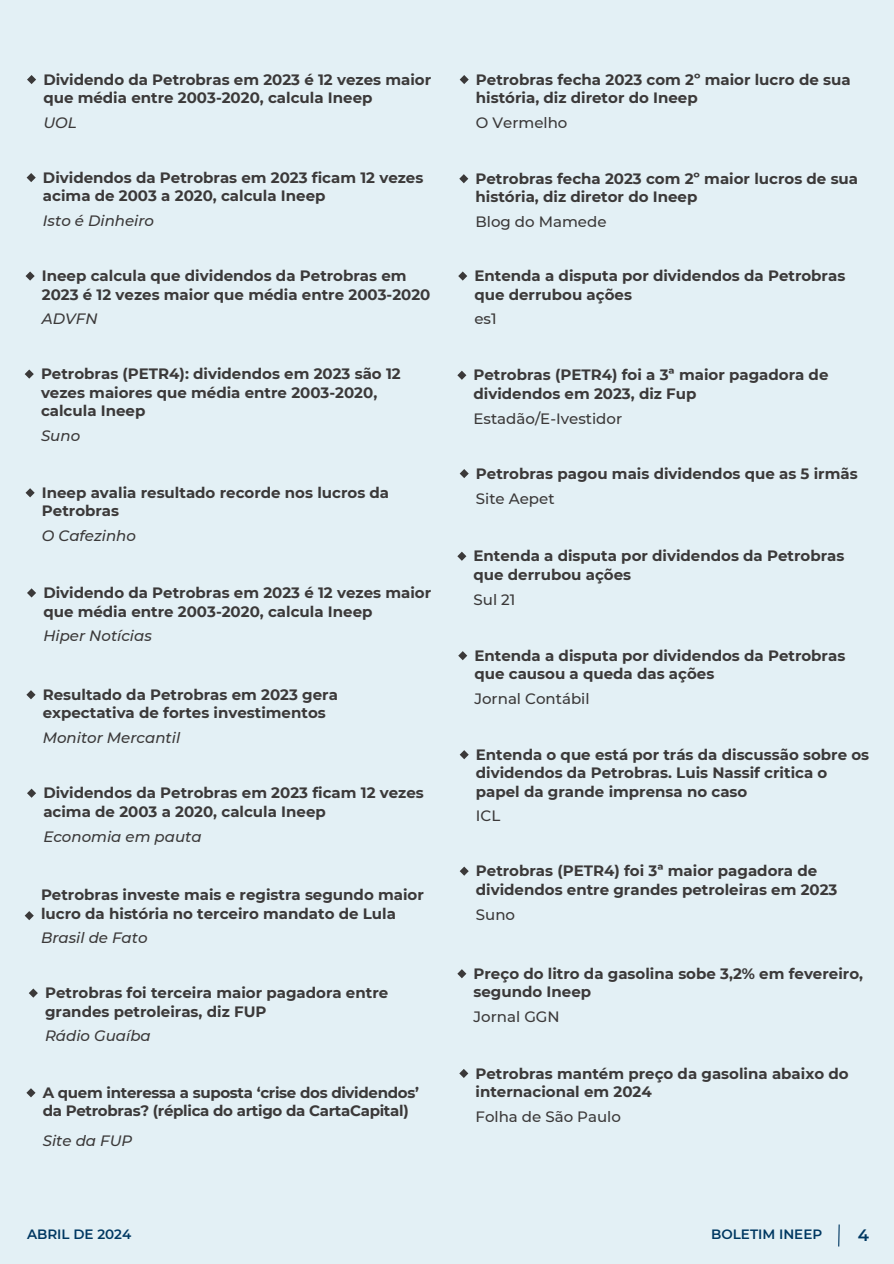
<style>
.page{position:relative;width:894px;height:1264px;background:#fff}
.page>*{position:absolute;margin:0;border:0;box-sizing:border-box;transform-origin:0 0}
.t1{font:600 16.5px "Montserrat";color:#003862}
.t2{font:700 15px/18.3px "Montserrat";color:#3b3939}
.t3{font:italic 500 15px "Montserrat";color:#3b3939}
.t4{font:500 15px "Montserrat";color:#3b3939}
.t5{font:700 15px/18.3px "Montserrat";letter-spacing:-.02em;color:#3b3939}
.t6{font:600 13.5px "Montserrat";color:#003862}
</style>
<div class="page">
<div style="left:0;top:0;width:893px;height:1263px;background:#e3f0f5"></div>
<svg style="left:838px;top:1224px;width:2px;height:23px"></svg>
<svg style="left:27px;top:75px;width:9px;height:9px"></svg>
<svg style="left:459px;top:75px;width:9px;height:9px"></svg>
<svg style="left:27px;top:173px;width:9px;height:9px"></svg>
<svg style="left:459px;top:174px;width:9px;height:9px"></svg>
<svg style="left:26px;top:271px;width:9px;height:9px"></svg>
<svg style="left:458px;top:271px;width:9px;height:9px"></svg>
<svg style="left:25px;top:369px;width:9px;height:9px"></svg>
<svg style="left:457px;top:371px;width:9px;height:9px"></svg>
<svg style="left:26px;top:488px;width:9px;height:9px"></svg>
<svg style="left:459px;top:469px;width:9px;height:9px"></svg>
<svg style="left:27px;top:588px;width:9px;height:9px"></svg>
<svg style="left:457px;top:551px;width:9px;height:10px"></svg>
<svg style="left:26px;top:690px;width:10px;height:9px"></svg>
<svg style="left:458px;top:651px;width:9px;height:9px"></svg>
<svg style="left:27px;top:788px;width:9px;height:9px"></svg>
<svg style="left:459px;top:750px;width:9px;height:9px"></svg>
<svg style="left:25px;top:911px;width:9px;height:9px"></svg>
<svg style="left:459px;top:866px;width:9px;height:9px"></svg>
<svg style="left:29px;top:988px;width:9px;height:9px"></svg>
<svg style="left:457px;top:969px;width:9px;height:9px"></svg>
<svg style="left:26px;top:1088px;width:10px;height:9px"></svg>
<svg style="left:459px;top:1069px;width:9px;height:8px"></svg>
<p class="t2" style="left:43px;top:70px;width:389px">Dividendo da Petrobras em 2023 é 12 vezes maior que média entre 2003-2020, calcula Ineep</p>
<p class="t3" style="left:43px;top:113px;width:35px">UOL</p>
<p class="t2" style="left:43px;top:168px;width:382px">Dividendos da Petrobras em 2023 ficam 12 vezes acima de 2003 a 2020, calcula Ineep</p>
<p class="t3" style="left:43px;top:211px;width:113px">Isto é Dinheiro</p>
<p class="t2" style="left:42px;top:267px;width:390px">Ineep calcula que dividendos da Petrobras em<br>2023 é 12 vezes maior que média entre 2003-2020</p>
<p class="t3" style="left:42px;top:310px;width:57px">ADVFN</p>
<p class="t2" style="left:41px;top:365px;width:361px">Petrobras (PETR4): dividendos em 2023 são 12 vezes maiores que média entre 2003-2020, calcula Ineep</p>
<p class="t3" style="left:41px;top:426px;width:41px">Suno</p>
<p class="t2" style="left:42px;top:483px;width:349px">Ineep avalia resultado recorde nos lucros da<br>Petrobras</p>
<p class="t3" style="left:42px;top:526px;width:96px">O Cafezinho</p>
<p class="t2" style="left:43px;top:583px;width:389px">Dividendo da Petrobras em 2023 é 12 vezes maior que média entre 2003-2020, calcula Ineep</p>
<p class="t3" style="left:43px;top:626px;width:110px">Hiper Notícias</p>
<p class="t2" style="left:43px;top:685px;width:296px">Resultado da Petrobras em 2023 gera expectativa de fortes investimentos</p>
<p class="t3" style="left:43px;top:728px;width:139px">Monitor Mercantil</p>
<p class="t2" style="left:43px;top:783px;width:382px">Dividendos da Petrobras em 2023 ficam 12 vezes acima de 2003 a 2020, calcula Ineep</p>
<p class="t3" style="left:43px;top:827px;width:160px">Economia em pauta</p>
<p class="t2" style="left:41px;top:885px;width:384px">Petrobras investe mais e registra segundo maior lucro da história no terceiro mandato de Lula</p>
<p class="t3" style="left:41px;top:928px;width:108px">Brasil de Fato</p>
<p class="t2" style="left:45px;top:983px;width:344px">Petrobras foi terceira maior pagadora entre grandes petroleiras, diz FUP</p>
<p class="t3" style="left:45px;top:1026px;width:107px">Rádio Guaíba</p>
<p class="t5" style="left:43px;top:1083px;width:378px">A quem interessa a suposta ‘crise dos dividendos’ da Petrobras? (réplica do artigo da CartaCapital)</p>
<p class="t3" style="left:43px;top:1131px;width:91px">Site da FUP</p>
<p class="t2" style="left:475px;top:70px;width:376px">Petrobras fecha 2023 com 2º maior lucro de sua história, diz diretor do Ineep</p>
<p class="t4" style="left:475px;top:113px;width:93px">O Vermelho</p>
<p class="t2" style="left:475px;top:169px;width:384px">Petrobras fecha 2023 com 2º maior lucros de sua história, diz diretor do Ineep</p>
<p class="t4" style="left:475px;top:212px;width:132px">Blog do Mamede</p>
<p class="t2" style="left:474px;top:267px;width:372px">Entenda a disputa por dividendos da Petrobras que derrubou ações</p>
<p class="t4" style="left:474px;top:310px;width:24px">es1</p>
<p class="t2" style="left:473px;top:366px;width:356px">Petrobras (PETR4) foi a 3ª maior pagadora de dividendos em 2023, diz Fup</p>
<p class="t4" style="left:473px;top:409px;width:150px">Estadão/E-Ivestidor</p>
<p class="t2" style="left:475px;top:464px;width:383px">Petrobras pagou mais dividendos que as 5 irmãs</p>
<p class="t4" style="left:475px;top:489px;width:80px">Site Aepet</p>
<p class="t2" style="left:473px;top:547px;width:372px">Entenda a disputa por dividendos da Petrobras que derrubou ações</p>
<p class="t4" style="left:473px;top:590px;width:43px">Sul 21</p>
<p class="t2" style="left:474px;top:646px;width:372px">Entenda a disputa por dividendos da Petrobras que causou a queda das ações</p>
<p class="t4" style="left:474px;top:689px;width:117px">Jornal Contábil</p>
<p class="t2" style="left:475px;top:745px;width:395px">Entenda o que está por trás da discussão sobre os dividendos da Petrobras. Luis Nassif critica o papel da grande imprensa no caso</p>
<p class="t4" style="left:475px;top:807px;width:26px">ICL</p>
<p class="t2" style="left:475px;top:861px;width:363px">Petrobras (PETR4) foi 3ª maior pagadora de dividendos entre grandes petroleiras em 2023</p>
<p class="t4" style="left:475px;top:905px;width:41px">Suno</p>
<p class="t2" style="left:473px;top:964px;width:391px">Preço do litro da gasolina sobe 3,2% em fevereiro, segundo Ineep</p>
<p class="t4" style="left:473px;top:1007px;width:88px">Jornal GGN</p>
<p class="t2" style="left:475px;top:1064px;width:374px">Petrobras mantém preço da gasolina abaixo do internacional em 2024</p>
<p class="t4" style="left:475px;top:1107px;width:147px">Folha de São Paulo</p>
<p class="t6" style="left:27px;top:1225px;width:106px">ABRIL DE 2024</p>
<p class="t6" style="left:711px;top:1225px;width:112px">BOLETIM INEEP</p>
<p class="t1" style="left:857px;top:1225px;width:13px">4</p>
</div>
